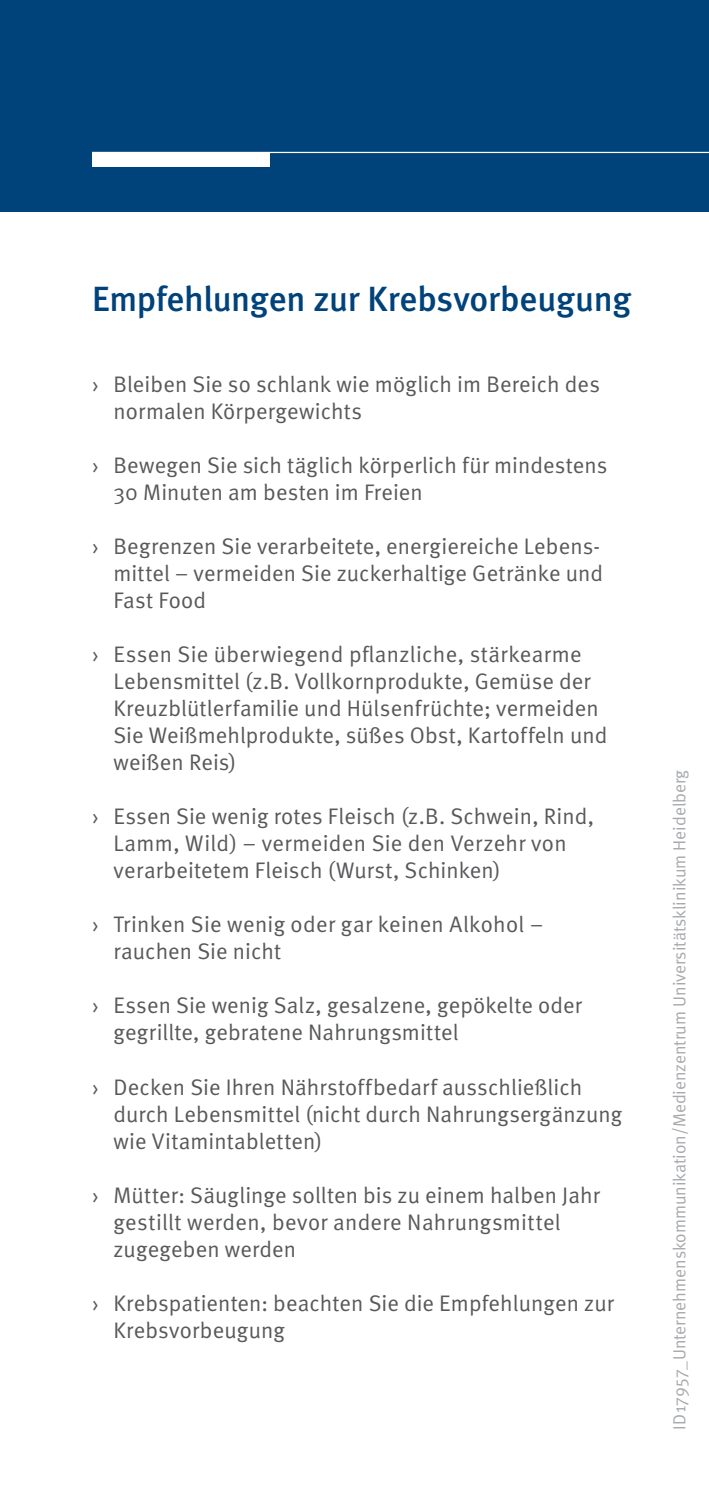
<style>
.page{position:relative;width:709px;height:1489px;background:#fff}
.page>*{position:absolute;margin:0;border:0;box-sizing:border-box;transform-origin:0 0}
.t1{font:500 35px "Meta";letter-spacing:-.01em;color:#00427a}
.t2{font:22.5px/27px "Meta Normal";letter-spacing:.005em;color:#58595b}
.t3{font:17.5px "Meta Normal";color:#a7a9ac}
</style>
<div class="page">
<div style="left:0;top:0;width:709px;height:211px;background:#00427a"></div>
<hr style="left:92px;top:152px;width:617px;height:1px;background:#fff">
<div style="left:92px;top:152px;width:177px;height:15px;background:#fff"></div>
<h1 class="t1" style="left:92px;top:278px;width:540px">Empfehlungen zur Krebsvorbeugung</h1>
<p class="t2" style="left:113px;top:370px;width:488px;text-indent:-21px">› Bleiben Sie so schlank wie möglich im Bereich des normalen Körpergewichts</p>
<p class="t2" style="left:113px;top:451px;width:495px;text-indent:-21px">› Bewegen Sie sich täglich körperlich für mindestens<br>30 Minuten am besten im Freien</p>
<p class="t2" style="left:113px;top:532px;width:491px;text-indent:-21px">› Begrenzen Sie verarbeitete, energiereiche Lebens&shy;mittel – vermeiden Sie zuckerhaltige Getränke und<br>Fast Food</p>
<p class="t2" style="left:113px;top:640px;width:495px;text-indent:-21px">› Essen Sie überwiegend pflanzliche, stärkearme Lebensmittel (z.B. Vollkornprodukte, Gemüse der Kreuzblütlerfamilie und Hülsenfrüchte; vermeiden Sie Weißmehlprodukte, süßes Obst, Kartoffeln und weißen Reis)</p>
<p class="t2" style="left:113px;top:802px;width:482px;text-indent:-21px">› Essen Sie wenig rotes Fleisch (z.B. Schwein, Rind,<br>Lamm, Wild) – vermeiden Sie den Verzehr von verarbeitetem Fleisch (Wurst, Schinken)</p>
<p class="t2" style="left:113px;top:910px;width:431px;text-indent:-21px">› Trinken Sie wenig oder gar keinen Alkohol – rauchen Sie nicht</p>
<p class="t2" style="left:113px;top:991px;width:470px;text-indent:-21px">› Essen Sie wenig Salz, gesalzene, gepökelte oder gegrillte, gebratene Nahrungsmittel</p>
<p class="t2" style="left:113px;top:1072px;width:510px;text-indent:-21px">› Decken Sie Ihren Nährstoffbedarf ausschließlich durch Lebensmittel (nicht durch Nahrungsergänzung wie Vitamintabletten)</p>
<p class="t2" style="left:113px;top:1180px;width:488px;text-indent:-21px">› Mütter: Säuglinge sollten bis zu einem halben Jahr gestillt werden, bevor andere Nahrungsmittel zugegeben werden</p>
<p class="t2" style="left:113px;top:1288px;width:502px;text-indent:-21px">› Krebspatienten: beachten Sie die Empfehlungen zur<br>Krebsvorbeugung</p>
<p class="t3" style="left:669px;top:1429px;width:661px;rotate:-90deg">ID17957_Unternehmenskommunikation/Medienzentrum Universitätsklinikum Heidelberg</p>
</div>
